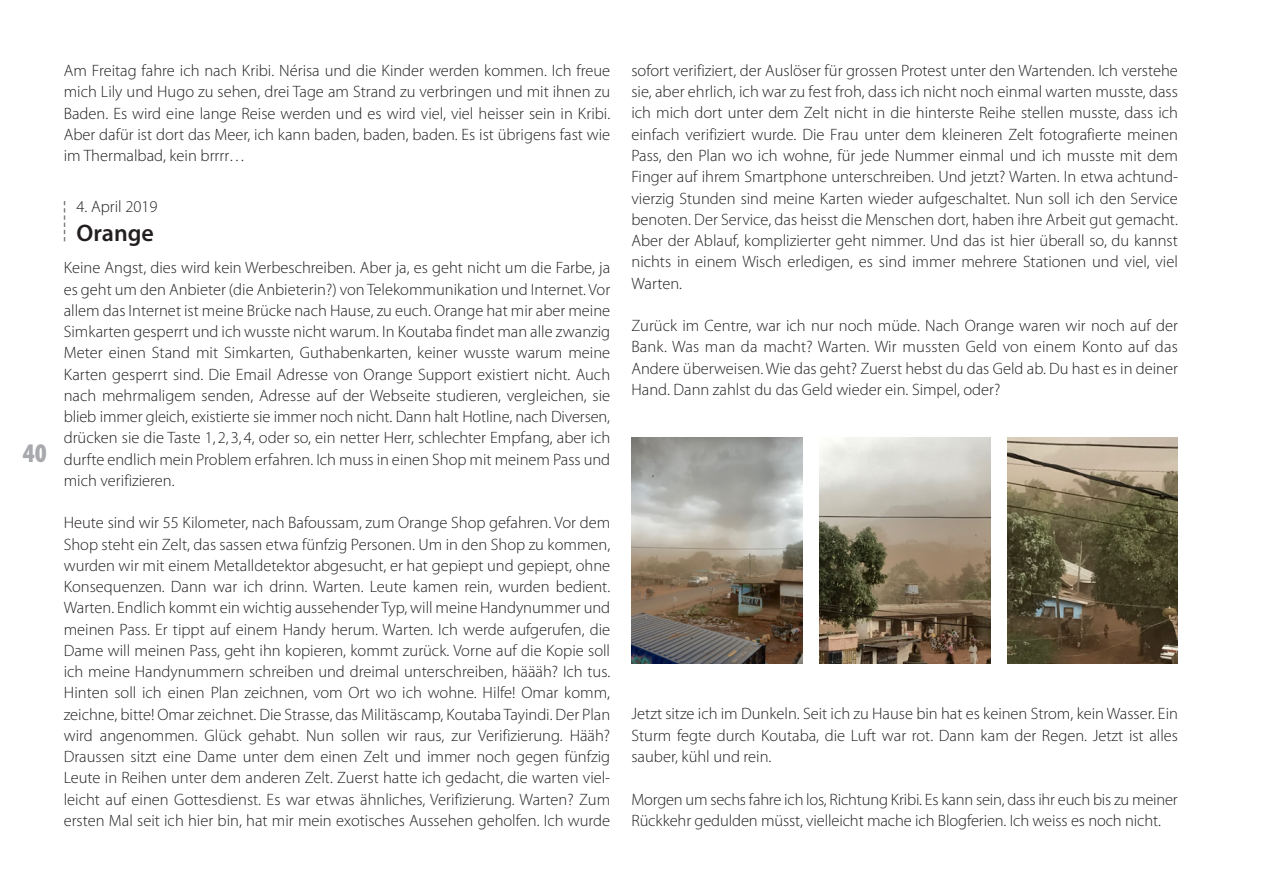
<style>
.page{position:relative;width:1263px;height:893px;background:#fff}
.page>*{position:absolute;margin:0;border:0;box-sizing:border-box;transform-origin:0 0}
.t1{font:900 condensed 27px "Myriad Pro";color:#a8a9ad}
.t2{font:600 24px "Myriad Pro";color:#231f20}
.t3{font:300 16.5px/21.3px "Myriad Pro";color:#231f20;text-align:justify}
</style>
<div class="page">
<svg style="left:64px;top:201px;width:1px;height:40px"></svg>
<img style="left:631px;top:438px;width:171px;height:225px">
<img style="left:819px;top:438px;width:171px;height:225px">
<img style="left:1007px;top:438px;width:171px;height:225px">
<h1 class="t1" style="left:23px;top:438px;width:25px">40</h1>
<p class="t3" style="left:64px;top:60px;width:548px">Am Freitag fahre ich nach Kribi. Nérisa und die Kinder werden kommen. Ich freue mich Lily und Hugo zu sehen, drei Tage am Strand zu verbringen und mit ihnen zu Baden. Es wird eine lange Reise werden und es wird viel, viel heisser sein in Kribi.<br>Aber dafür ist dort das Meer, ich kann baden, baden, baden. Es ist übrigens fast wie im Thermalbad, kein brrrr…</p>
<p class="t3" style="left:77px;top:196px;width:83px">4. April 2019</p>
<h2 class="t2" style="left:77px;top:218px;width:79px">Orange</h2>
<p class="t3" style="left:64px;top:257px;width:548px">Keine Angst, dies wird kein Werbeschreiben. Aber ja, es geht nicht um die Farbe, ja es geht um den Anbieter (die Anbieterin?) von Telekommunikation und Internet. Vor allem das Internet ist meine Brücke nach Hause, zu euch. Orange hat mir aber meine Simkarten gesperrt und ich wusste nicht warum. In Koutaba findet man alle zwanzig Meter einen Stand mit Simkarten, Guthabenkarten, keiner wusste warum meine Karten gesperrt sind. Die Email Adresse von Orange Support existiert nicht. Auch nach mehrmaligem senden, Adresse auf der Webseite studieren, vergleichen, sie blieb immer gleich, existierte sie immer noch nicht. Dann halt Hotline, nach Diversen, drücken sie die Taste 1, 2, 3, 4, oder so, ein netter Herr, schlechter Empfang, aber ich durfte endlich mein Problem erfahren. Ich muss in einen Shop mit meinem Pass und mich verifizieren.</p>
<p class="t3" style="left:64px;top:512px;width:548px">Heute sind wir 55 Kilometer, nach Bafoussam, zum Orange Shop gefahren. Vor dem Shop steht ein Zelt, das sassen etwa fünfzig Personen. Um in den Shop zu kommen, wurden wir mit einem Metalldetektor abgesucht, er hat gepiept und gepiept, ohne Konsequenzen. Dann war ich drinn. Warten. Leute kamen rein, wurden bedient.<br>Warten. Endlich kommt ein wichtig aussehender Typ, will meine Handynummer und meinen Pass. Er tippt auf einem Handy herum. Warten. Ich werde aufgerufen, die Dame will meinen Pass, geht ihn kopieren, kommt zurück. Vorne auf die Kopie soll ich meine Handynummern schreiben und dreimal unterschreiben, häääh? Ich tus.<br>Hinten soll ich einen Plan zeichnen, vom Ort wo ich wohne. Hilfe! Omar komm, zeichne, bitte! Omar zeichnet. Die Strasse, das Militäscamp, Koutaba Tayindi. Der Plan wird angenommen. Glück gehabt. Nun sollen wir raus, zur Verifizierung. Hääh?<br>Draussen sitzt eine Dame unter dem einen Zelt und immer noch gegen fünfzig Leute in Reihen unter dem anderen Zelt. Zuerst hatte ich gedacht, die warten viel&shy;leicht auf einen Gottesdienst. Es war etwas ähnliches, Verifizierung. Warten? Zum ersten Mal seit ich hier bin, hat mir mein exotisches Aussehen geholfen. Ich wurde</p>
<p class="t3" style="left:631px;top:60px;width:548px">sofort verifiziert, der Auslöser für grossen Protest unter den Wartenden. Ich verstehe sie, aber ehrlich, ich war zu fest froh, dass ich nicht noch einmal warten musste, dass ich mich dort unter dem Zelt nicht in die hinterste Reihe stellen musste, dass ich einfach verifiziert wurde. Die Frau unter dem kleineren Zelt fotografierte meinen Pass, den Plan wo ich wohne, für jede Nummer einmal und ich musste mit dem Finger auf ihrem Smartphone unterschreiben. Und jetzt? Warten. In etwa achtund&shy;vierzig Stunden sind meine Karten wieder aufgeschaltet. Nun soll ich den Service benoten. Der Service, das heisst die Menschen dort, haben ihre Arbeit gut gemacht.<br>Aber der Ablauf, komplizierter geht nimmer. Und das ist hier überall so, du kannst nichts in einem Wisch erledigen, es sind immer mehrere Stationen und viel, viel Warten.</p>
<p class="t3" style="left:631px;top:315px;width:548px">Zurück im Centre, war ich nur noch müde. Nach Orange waren wir noch auf der Bank. Was man da macht? Warten. Wir mussten Geld von einem Konto auf das Andere überweisen. Wie das geht? Zuerst hebst du das Geld ab. Du hast es in deiner Hand. Dann zahlst du das Geld wieder ein. Simpel, oder?</p>
<p class="t3" style="left:631px;top:704px;width:548px">Jetzt sitze ich im Dunkeln. Seit ich zu Hause bin hat es keinen Strom, kein Wasser. Ein Sturm fegte durch Koutaba, die Luft war rot. Dann kam der Regen. Jetzt ist alles sauber, kühl und rein.</p>
<p class="t3" style="left:631px;top:789px;width:548px">Morgen um sechs fahre ich los, Richtung Kribi. Es kann sein, dass ihr euch bis zu meiner<br>Rückkehr gedulden müsst, vielleicht mache ich Blogferien. Ich weiss es noch nicht.</p>
</div>
